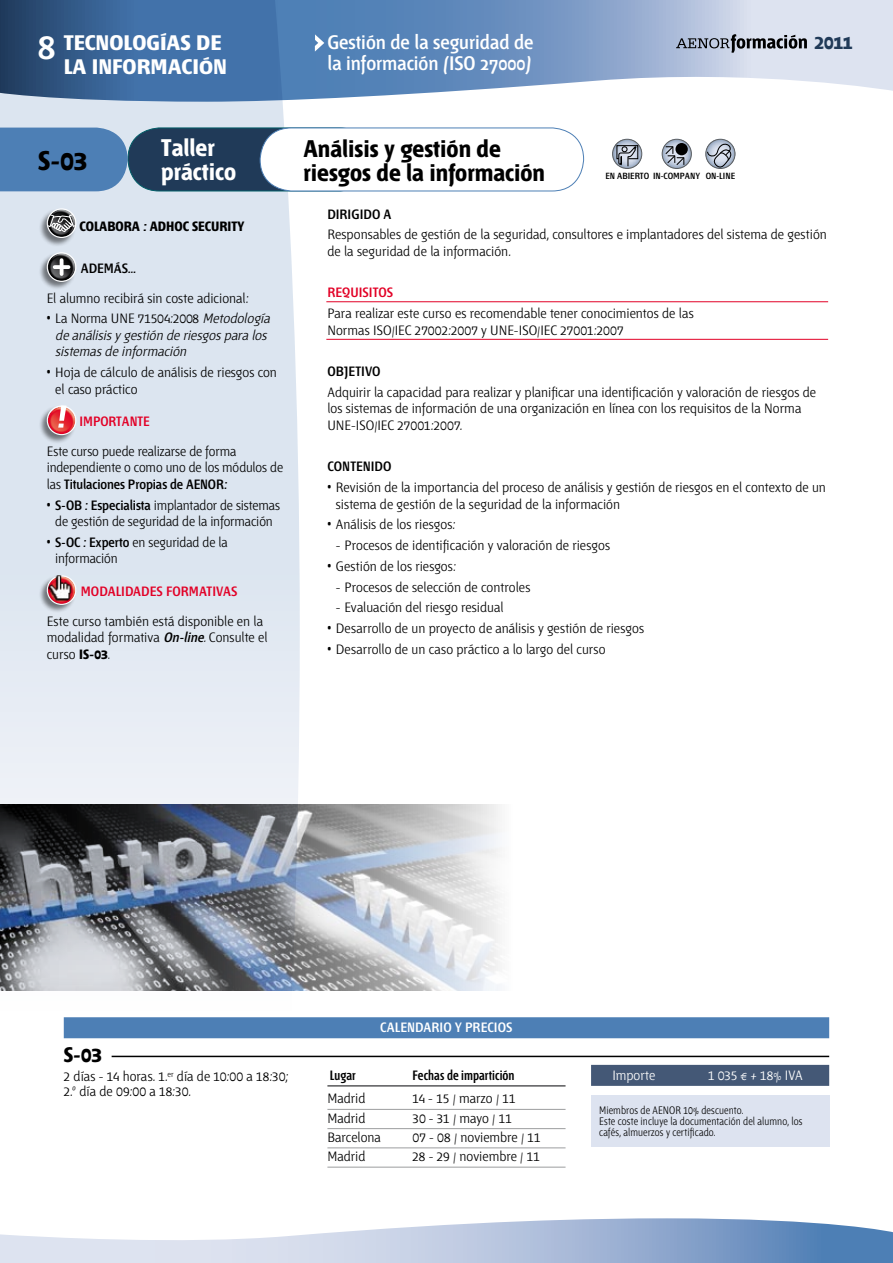
<style>
.page{position:relative;width:893px;height:1263px;background:#fff}
.page>*{position:absolute;margin:0;border:0;box-sizing:border-box;transform-origin:0 0}
.t1{font:600 36px "Fontana ND Ee";color:#fff;scale:1.1 1}
.t2{font:700 27px "Fontana ND Ee";color:#000}
.t3{font:700 24px/24px "Fontana ND Ee";color:#000}
.t4{font:700 24px/24px "Fontana ND Ee";color:#fff}
.t5{font:700 21px/24px "Fontana ND Ee";color:#fff;scale:1.1 1}
.t6{font:700 21px "Fontana ND Ee";color:#000}
.t7{font:600 19.5px/21px "Fontana ND Cc Os F";color:#fff}
.t8{font:700 19.2px "Fontana ND Ee";color:#203a58}
.t9{font:300 13.5px/16.5px "Fontana ND Aa";color:#000}
.t10{font:italic 300 13.5px/16.5px "Fontana ND Aa";color:#000}
.t11{font:600 13.5px "Fontana ND Cc Os F";color:#000}
.t12{font:600 13.5px "Fontana ND Cc Os F";color:#e20026}
.t13{font:600 13.5px "Fontana ND Ee";letter-spacing:.005em;color:#000}
.t14{font:700 13.5px "Fontana ND Ee";color:#000}
.t15{font:300 13.5px "Fontana ND Aa";color:#fff}
.t16{font:600 13.5px "Fontana ND Cc Os F";letter-spacing:.005em;color:#fff}
.t17{font:300 10.8px/11.2px "Fontana ND Aa";letter-spacing:.01em;color:#000;scale:.9 1}
.t18{font:600 8.85px "Fontana ND Cc Os F";color:#000}
.s1{font-style:normal}
.s2{font-family:"Fontana ND Aa";font-weight:300}
.s3{font-family:"Fontana ND Cc Os F";font-weight:600}
.s4{font-family:"Fontana ND Cc Os F";font-weight:600;font-style:italic}
.s5{font-style:italic}
.s6{font-family:"Fontana ND Ee";font-weight:700}
</style>
<div class="page">
<svg style="left:300px;top:1218px;width:593px;height:45px;background:#a3b8d7"></svg>
<img style="left:300px;top:805px;width:200px;height:185px">
<svg style="left:0;top:102px;width:300px;height:1161px"></svg>
<svg style="left:0;top:805px;width:300px;height:185px;background:#707782"></svg>
<svg style="left:0;top:0;width:892px;height:102px;background:#7d9cc1"></svg>
<svg style="left:315px;top:34px;width:9px;height:18px"></svg>
<svg style="left:676px;top:34px;width:131px;height:19px;background:#9399a7"></svg>
<svg style="left:892px;top:0;width:1px;height:91px"></svg>
<div style="left:64px;top:1017px;width:765px;height:21px;background:#4d7fb5"></div>
<hr style="left:112px;top:1056px;width:717px;height:1px;background:#000">
<hr style="left:327px;top:1085px;width:239px;height:1px;background:#58585a">
<hr style="left:327px;top:1109px;width:239px;height:1px;background:#9c9d9f">
<hr style="left:327px;top:1128px;width:239px;height:1px;background:#9c9d9f">
<hr style="left:327px;top:1147px;width:239px;height:1px;background:#9c9d9f">
<hr style="left:327px;top:1167px;width:239px;height:1px;background:#9c9d9f">
<div style="left:591px;top:1065px;width:238px;height:21px;background:#445876"></div>
<div style="left:591px;top:1095px;width:238px;height:51px;background:#dde3f0"></div>
<div style="left:38px;top:252px;width:45px;height:45px;background:#000;opacity:.5"></div>
<img style="left:48px;top:253px;width:27px;height:28px;border-radius:14px">
<div style="left:47px;top:252px;width:29px;height:30px;border:1px solid #fff;border-radius:50%"></div>
<div style="left:38px;top:405px;width:45px;height:45px;background:#000;opacity:.5"></div>
<img style="left:48px;top:407px;width:27px;height:27px;border-radius:14px">
<div style="left:47px;top:406px;width:29px;height:29px;border:1px solid #fff;border-radius:50%"></div>
<svg style="left:58px;top:405px;width:9px;height:23px"></svg>
<div style="left:38px;top:575px;width:45px;height:45px;background:#000;opacity:.5"></div>
<div style="left:48px;top:575px;width:37px;height:37px;background:#000;opacity:.75"></div>
<img style="left:47px;top:575px;width:29px;height:30px">
<div style="left:128px;top:128px;width:243px;height:63px;background:#203a58;border-radius:32px"></div>
<div style="left:128px;top:128px;width:243px;height:63px;border:1px solid #005d67;border-radius:32px"></div>
<svg style="left:0;top:128px;width:128px;height:150px;background:#99b2ce"></svg>
<div style="left:260px;top:128px;width:324px;height:63px;background:#fff;border-radius:32px"></div>
<div style="left:260px;top:128px;width:324px;height:63px;border:1px solid #4d7fb5;border-radius:32px"></div>
<hr style="left:326px;top:339px;width:502px;height:1px;background:#e20026">
<hr style="left:326px;top:301px;width:502px;height:1px;background:#e20026">
<svg style="left:612px;top:139px;width:30px;height:30px"></svg>
<svg style="left:662px;top:139px;width:30px;height:30px"></svg>
<div style="left:675px;top:143px;width:13px;height:12px;background:#000;border-radius:50%"></div>
<svg style="left:718px;top:138px;width:18px;height:19px"></svg>
<svg style="left:705px;top:139px;width:30px;height:30px"></svg>
<h3 class="t5" style="left:64px;top:32px;width:150px">TECNOLOGÍAS DE<br>LA INFORMACIÓN</h3>
<h3 class="t7" style="left:327px;top:33px;width:208px">Gestión de la seguridad de la información (ISO 27000)</h3>
<h1 class="t1" style="left:38px;top:29px;width:17px">8</h1>
<h3 class="t8" style="left:814px;top:33px;width:40px">2011</h3>
<h3 class="t4" style="left:161px;top:137px;width:76px">Taller práctico</h3>
<h2 class="t2" style="left:38px;top:148px;width:50px">S-03</h2>
<h3 class="t3" style="left:303px;top:138px;width:243px">Análisis y gestión de riesgos de la información</h3>
<p class="t18" style="left:606px;top:172px;width:131px">EN ABIERTO IN-COMPANY ON-LINE</p>
<p class="t14" style="left:79px;top:220px;width:167px">COLABORA : ADHOC SECURITY</p>
<p class="t11" style="left:81px;top:262px;width:57px">ADEMÁS…</p>
<p class="t9" style="left:47px;top:290px;width:203px">El alumno recibirá sin coste adicional:</p>
<p class="t10" style="left:55px;top:311px;width:219px;text-indent:-9px"><span class="s1">• La Norma UNE 71504:2008</span> Metodología de análisisygestión de riesgospara los sistemasde información</p>
<p class="t9" style="left:55px;top:365px;width:223px;text-indent:-9px">• Hoja de cálculo de análisis de riesgos con el caso práctico</p>
<p class="t12" style="left:79px;top:415px;width:72px">IMPORTANTE</p>
<p class="t9" style="left:47px;top:444px;width:238px">Este curso puede realizarse de forma independiente o como uno de los módulos de</p>
<p class="t11" style="left:47px;top:478px;width:182px"><span class="s2">las</span> Titulaciones Propias de AENOR:</p>
<p class="t9" style="left:47px;top:497px;width:235px;text-align:center">• <span class="s3">S-OB : Especialista</span> implantador de sistemas de gestión de seguridad de la información</p>
<p class="t9" style="left:55px;top:535px;width:174px;text-indent:-9px">• <span class="s3">S-OC : Experto</span> en seguridad de la información</p>
<p class="t12" style="left:81px;top:585px;width:158px">MODALIDADES FORMATIVAS</p>
<p class="t9" style="left:47px;top:614px;width:222px">Este curso también está disponible en la modalidad formativa <span class="s4">On-line</span><span class="s5">.</span>Consulte el curso <span class="s6">IS-03</span>.</p>
<p class="t11" style="left:327px;top:208px;width:66px">DIRIGIDO A</p>
<p class="t9" style="left:327px;top:227px;width:501px">Responsables de gestión de la seguridad, consultores e implantadores del sistema de gestión de la seguridad de la información.</p>
<p class="t12" style="left:327px;top:286px;width:67px">REQUISITOS</p>
<p class="t9" style="left:327px;top:306px;width:368px">Para realizar este curso es recomendable tener conocimientos de las<br>Normas ISO/IEC 27002:2007 y UNE-ISO/IEC 27001:2007</p>
<p class="t11" style="left:327px;top:365px;width:55px">OBJETIVO</p>
<p class="t9" style="left:327px;top:385px;width:490px">Adquirir la capacidad para realizar y planificar una identificación y valoración de riesgos de los sistemas de información de una organización en línea con los requisitos de la Norma<br>UNE-ISO/IEC 27001:2007.</p>
<p class="t11" style="left:327px;top:460px;width:66px">CONTENIDO</p>
<p class="t9" style="left:336px;top:480px;width:491px;text-indent:-9px">• Revisión de la importancia del proceso de análisis y gestión de riesgos en el contexto de un sistema de gestión de la seguridad de la información</p>
<p class="t9" style="left:327px;top:517px;width:129px">• Análisis de los riesgos:</p>
<p class="t9" style="left:336px;top:538px;width:276px">- Procesos de identificación y valoración de riesgos</p>
<p class="t9" style="left:327px;top:559px;width:130px">• Gestión de los riesgos:</p>
<p class="t9" style="left:336px;top:579px;width:196px">- Procesos de selección de controles</p>
<p class="t9" style="left:336px;top:600px;width:169px">- Evaluación del riesgo residual</p>
<p class="t9" style="left:327px;top:621px;width:318px">• Desarrollo de un proyecto de análisis y gestión de riesgos</p>
<p class="t9" style="left:327px;top:642px;width:280px">• Desarrollo de un caso práctico a lo largo del curso</p>
<p class="t16" style="left:380px;top:1021px;width:134px">CALENDARIO Y PRECIOS</p>
<h3 class="t6" style="left:64px;top:1045px;width:40px">S-03</h3>
<p class="t9" style="left:64px;top:1070px;width:226px;line-height:15px">2 días - 14 horas. 1.<sup>er</sup> día de 10:00 a 18:30;<br>2.º día de 09:00 a 18:30.</p>
<p class="t13" style="left:330px;top:1069px;width:27px">Lugar</p>
<p class="t13" style="left:412px;top:1069px;width:104px">Fechas de impartición</p>
<p class="t9" style="left:327px;top:1091px;width:40px">Madrid</p>
<p class="t9" style="left:412px;top:1091px;width:105px">14 - 15 / marzo / 11</p>
<p class="t9" style="left:327px;top:1110px;width:40px">Madrid</p>
<p class="t9" style="left:412px;top:1110px;width:101px">30 - 31 / mayo / 11</p>
<p class="t9" style="left:327px;top:1130px;width:55px">Barcelona</p>
<p class="t9" style="left:412px;top:1130px;width:130px">07 - 08 / noviembre / 11</p>
<p class="t9" style="left:327px;top:1149px;width:40px">Madrid</p>
<p class="t9" style="left:412px;top:1149px;width:129px">28 - 29 / noviembre / 11</p>
<p class="t15" style="left:612px;top:1069px;width:45px">Importe</p>
<p class="t15" style="left:708px;top:1069px;width:96px">1 035 € + 18% IVA</p>
<p class="t17" style="left:599px;top:1105px;width:227px">Miembros de AENOR 10% descuento.<br>Este coste incluye la documentación del alumno, los cafés, almuerzos y certificado.</p>
</div>
